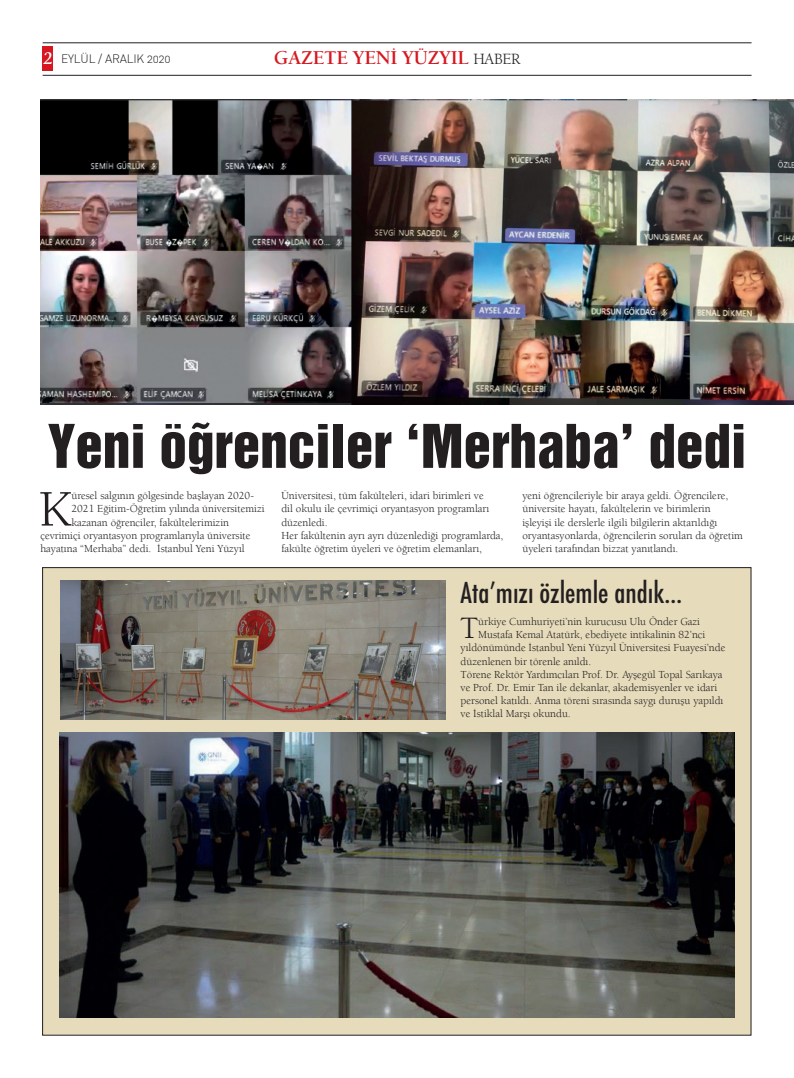
<style>
.page{position:relative;width:794px;height:1078px;background:#fff}
.page>*{position:absolute;margin:0;border:0;box-sizing:border-box;transform-origin:0 0}
.t1{font:55px "Helvetica Inserat";color:#231f20}
.t2{font:52.6px "Berkeley Oldstyle";color:#231f20}
.t3{font:31.8px "Berkeley Oldstyle";color:#231f20}
.t4{font:500 condensed 28px "Futura";color:#231f20}
.t5{font:700 20px "Berkeley Oldstyle";letter-spacing:-.02em;color:#d7171f}
.t6{font:12px "DIN Light Alternate";letter-spacing:-.015em;color:#231f20}
.t7{font:11px/13.2px "Berkeley Oldstyle";color:#231f20}
.s1{font-family:"Berkeley Oldstyle";font-weight:700;font-style:italic;font-size:18px;color:#fff}
.s2{font-weight:400;font-size:16px;color:#231f20}
</style>
<div class="page">
<hr style="left:43px;top:43px;width:708px;height:1px;background:#231f20">
<hr style="left:43px;top:75px;width:708px;height:1px;background:#231f20">
<div style="left:43px;top:46px;width:10px;height:25px;background:#d7171f"></div>
<div style="left:43px;top:567px;width:708px;height:467px;background:#e6dcbc"></div>
<img style="left:40px;top:99px;width:754px;height:305px">
<img style="left:59px;top:732px;width:675px;height:284px">
<img style="left:60px;top:580px;width:386px;height:139px">
<p class="t6" style="left:43px;top:52px;width:129px"><span class="s1">2</span> EYLÜL / ARALIK 2020</p>
<h3 class="t5" style="left:274px;top:45px;width:248px">GAZETE YENİ YÜZYIL <span class="s2">HABER</span></h3>
<h1 class="t1" style="left:48px;top:413px;width:700px">Yeni öğrenciler ‘Merhaba’ dedi</h1>
<h2 class="t2" style="left:38px;top:477px;width:35px">K</h2>
<p class="t7" style="left:72px;top:489px;width:184px">üresel salgının gölgesinde başlayan 2020-</p>
<p class="t7" style="left:72px;top:502px;width:194px">2021 Eğitim-Öğretim yılında üniversitemizi</p>
<p class="t7" style="left:72px;top:515px;width:159px">kazanan öğrenciler, fakültelerimizin</p>
<p class="t7" style="left:40px;top:528px;width:212px">çevrimiçi oryantasyon programlarıyla üniversite</p>
<p class="t7" style="left:40px;top:541px;width:206px">hayatına “Merhaba” dedi. İstanbul Yeni Yüzyıl</p>
<p class="t7" style="left:281px;top:489px;width:223px">Üniversitesi, tüm fakülteleri, idari birimleri ve<br>dil okulu ile çevrimiçi oryantasyon programları düzenledi.<br>Her fakültenin ayrı ayrı düzenlediği programlarda, fakülte öğretim üyeleri ve öğretim elemanları,</p>
<p class="t7" style="left:522px;top:489px;width:222px">yeni öğrencileriyle bir araya geldi. Öğrencilere, üniversite hayatı, fakültelerin ve birimlerin<br>işleyişi ile derslerle ilgili bilgilerin aktarıldığı oryantasyonlarda, öğrencilerin soruları da öğretim üyeleri tarafından bizzat yanıtlandı.</p>
<h3 class="t4" style="left:460px;top:575px;width:223px">Ata’mızı özlemle andık…</h3>
<h3 class="t3" style="left:460px;top:609px;width:20px">T</h3>
<p class="t7" style="left:478px;top:614px;width:223px">ürkiye Cumhuriyeti’nin kurucusu Ulu Önder Gazi</p>
<p class="t7" style="left:478px;top:627px;width:229px">Mustafa Kemal Atatürk, ebediyete intikalinin 82’nci</p>
<p class="t7" style="left:460px;top:641px;width:266px">yıldönümünde İstanbul Yeni Yüzyıl Üniversitesi Fuayesi’nde</p>
<p class="t7" style="left:460px;top:654px;width:132px">düzenlenen bir törenle anıldı.</p>
<p class="t7" style="left:460px;top:667px;width:263px">Törene Rektör Yardımcıları Prof. Dr. Ayşegül Topal Sarıkaya</p>
<p class="t7" style="left:460px;top:680px;width:258px">ve Prof. Dr. Emir Tan ile dekanlar, akademisyenler ve idari</p>
<p class="t7" style="left:460px;top:693px;width:264px">personel katıldı. Anma töreni sırasında saygı duruşu yapıldı</p>
<p class="t7" style="left:460px;top:707px;width:112px">ve İstiklal Marşı okundu.</p>
</div>
